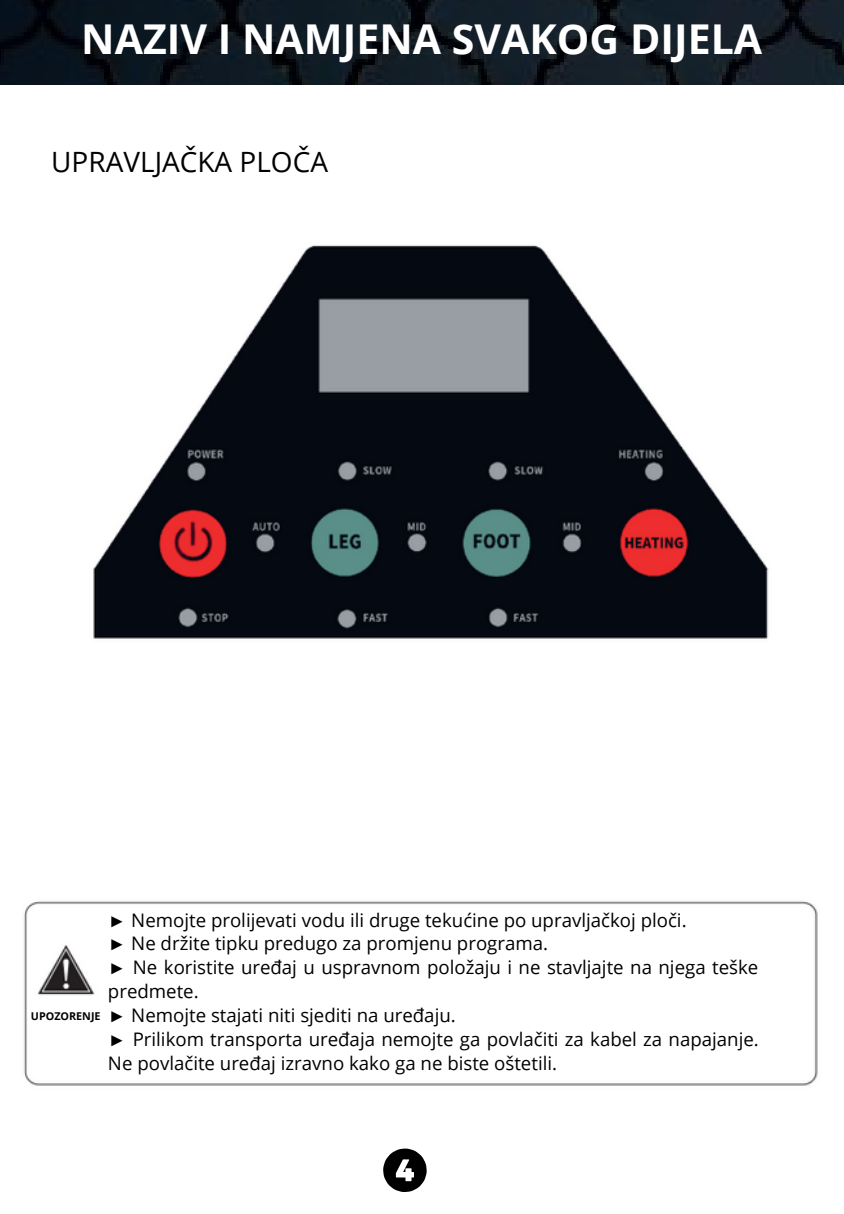
<style>
.page{position:relative;width:844px;height:1214px;background:#fff}
.page>*{position:absolute;margin:0;border:0;box-sizing:border-box;transform-origin:0 0}
.t1{font:700 41.2px "Open Sans";color:#fff}
.t2{font:28px "Open Sans";color:#000}
.t3{font:18.6px/23.8px "Open Sans";color:#000}
.t4{font:700 10.8px "Open Sans";color:#000}
.s1{font-family:"Liberation Serif"}
</style>
<div class="page">
<img style="left:0;top:0;width:844px;height:85px">
<img style="left:93px;top:245px;width:676px;height:394px">
<img style="left:24px;top:901px;width:794px;height:185px">
<svg style="left:383px;top:1148px;width:44px;height:44px"></svg>
<div style="left:30px;top:998px;width:776px;height:73px;background:#fff"></div>
<div style="left:102px;top:909px;width:705px;height:101px;background:#fff"></div>
<p class="t1" style="left:81px;top:10px;width:682px">NAZIV I NAMJENA SVAKOG DIJELA</p>
<p class="t2" style="left:51px;top:142px;width:278px">UPRAVLJAČKA PLOČA</p>
<p class="t4" style="left:31px;top:1008px;width:71px">UPOZORENJE</p>
<p class="t3" style="left:108px;top:907px;width:580px"><span class="s1">►</span> Nemojte prolijevati vodu ili druge tekućine po upravljačkoj ploči.</p>
<p class="t3" style="left:108px;top:931px;width:442px"><span class="s1">►</span> Ne držite tipku predugo za promjenu programa.</p>
<p class="t3" style="left:108px;top:955px;width:652px"><span class="s1">►</span> Ne koristite uređaj u uspravnom položaju i ne stavljajte na njega teške predmete.</p>
<p class="t3" style="left:108px;top:1002px;width:349px"><span class="s1">►</span> Nemojte stajati niti sjediti na uređaju.</p>
<p class="t3" style="left:108px;top:1026px;width:652px"><span class="s1">►</span> Prilikom transporta uređaja nemojte ga povlačiti za kabel za napajanje.<br>Ne povlačite uređaj izravno kako ga ne biste oštetili.</p>
</div>
